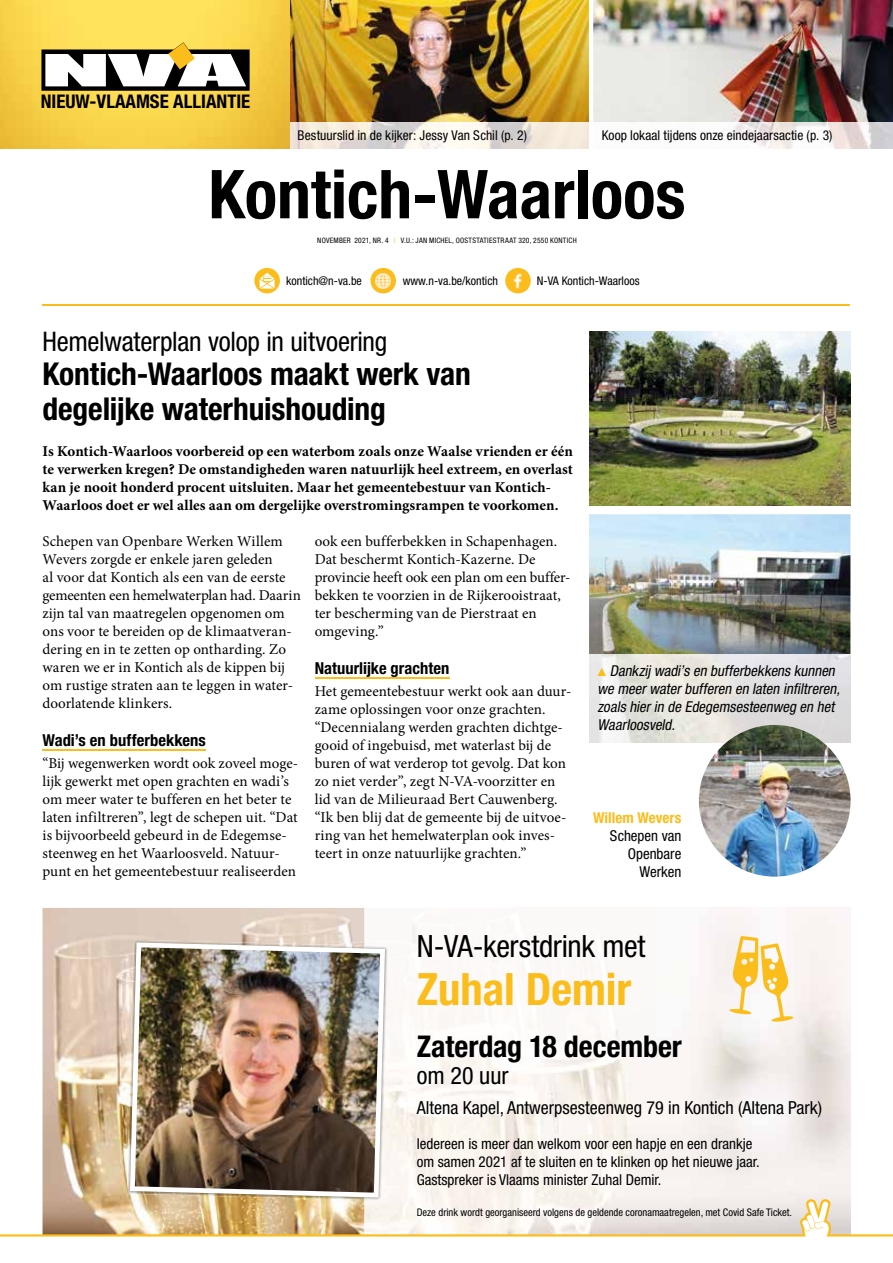
<style>
.page{position:relative;width:893px;height:1263px;background:#fff}
.page>*{position:absolute;margin:0;border:0;box-sizing:border-box;transform-origin:0 0}
.t1{font:700 condensed 67.5px "Helvetica Neue LT Std";color:#000}
.t2{font:700 condensed 44.7px "Helvetica Neue LT Std";color:#fbbd1b}
.t3{font:700 condensed 31.5px/34.5px "Helvetica Neue LT Std";letter-spacing:-.005em;color:#000}
.t4{font:condensed 30.75px "Helvetica Neue LT Std";letter-spacing:-.015em;color:#000}
.t5{font:700 condensed 30px "Helvetica Neue LT Std";color:#000}
.t6{font:condensed 27px "Helvetica Neue LT Std";letter-spacing:-.01em;color:#000}
.t7{font:condensed 24px "Helvetica Neue LT Std";color:#000}
.t8{font:700 condensed 18.9px "Helvetica Neue LT Std";color:#000}
.t9{font:condensed 18px "Helvetica Neue LT Std";color:#000}
.t10{font:700 condensed 16.5px "Helvetica Neue LT Std";color:#000}
.t11{font:15px/18px "Minion Pro";color:#000}
.t12{font:700 15px/18px "Minion Pro";color:#000}
.t13{font:condensed 15px/18px "Helvetica Neue LT Std";color:#000;text-align:right}
.t14{font:italic condensed 15px/18px "Helvetica Neue LT Std";color:#000}
.t15{font:700 condensed 15px "Helvetica Neue LT Std";letter-spacing:.005em;color:#fbbd1b}
.t16{font:condensed 13.5px "Helvetica Neue LT Std";letter-spacing:.005em;color:#000}
.t17{font:condensed 12px "Helvetica Neue LT Std";color:#000}
.t18{font:condensed 10.5px "Helvetica Neue LT Std";color:#000}
.t19{font:condensed 7.5px "Helvetica Neue LT Std";letter-spacing:.035em;color:#000}
.s1{font-weight:300;color:#fbbd1b}
</style>
<div class="page">
<img style="left:43px;top:908px;width:321px;height:291px">
<img style="left:388px;top:1048px;width:414px;height:140px">
<hr style="left:43px;top:305px;width:807px;height:1px;background:#fbbd1b">
<hr style="left:43px;top:750px;width:163px;height:1px;background:#fbbd1b">
<hr style="left:315px;top:678px;width:134px;height:1px;background:#fbbd1b">
<img style="left:289px;top:0;width:300px;height:122px">
<img style="left:593px;top:0;width:300px;height:122px">
<img style="left:289px;top:122px;width:300px;height:27px">
<img style="left:732px;top:122px;width:161px;height:27px">
<img style="left:127px;top:1096px;width:3px;height:101px">
<img style="left:364px;top:946px;width:24px;height:253px">
<img style="left:130px;top:942px;width:255px;height:255px">
<svg style="left:729px;top:936px;width:65px;height:85px"></svg>
<img style="left:589px;top:514px;width:261px;height:141px">
<img style="left:589px;top:331px;width:261px;height:175px">
<img style="left:589px;top:655px;width:261px;height:87px">
<svg style="left:598px;top:668px;width:8px;height:8px"></svg>
<img style="left:699px;top:725px;width:152px;height:152px;border-radius:76px">
<div style="left:254px;top:268px;width:26px;height:25px;background:#fbbd1b;border-radius:50%"></div>
<svg style="left:260px;top:273px;width:15px;height:16px"></svg>
<div style="left:505px;top:268px;width:26px;height:25px;background:#fbbd1b;border-radius:50%"></div>
<img style="left:509px;top:271px;width:18px;height:18px">
<div style="left:370px;top:268px;width:26px;height:25px;background:#fbbd1b;border-radius:50%"></div>
<img style="left:374px;top:271px;width:19px;height:19px">
<svg style="left:0;top:0;width:289px;height:149px"></svg>
<svg style="left:41px;top:42px;width:209px;height:49px"></svg>
<svg style="left:0;top:1199px;width:893px;height:37px"></svg>
<p class="t8" style="left:41px;top:90px;width:211px">NIEUW-VLAAMSE ALLIANTIE</p>
<p class="t16" style="left:298px;top:128px;width:231px">Bestuurslid in de kijker: Jessy Van Schil (p. 2)</p>
<p class="t16" style="left:602px;top:128px;width:232px">Koop lokaal tijdens onze eindejaarsactie (p. 3)</p>
<h1 class="t1" style="left:208px;top:153px;width:479px">Kontich-Waarloos</h1>
<p class="t19" style="left:317px;top:236px;width:261px">NOVEMBER 2021, NR. 4 <span class="s1">I</span> V.U.: JAN MICHEL, OOSTSTATIESTRAAT 320, 2550 KONTICH</p>
<p class="t17" style="left:286px;top:274px;width:77px">kontich@n-va.be</p>
<p class="t17" style="left:403px;top:274px;width:97px">www.n-va.be/kontich</p>
<p class="t17" style="left:537px;top:274px;width:104px">N-VA Kontich-Waarloos</p>
<h3 class="t6" style="left:43px;top:326px;width:346px">Hemelwaterplan volop in uitvoering</h3>
<h3 class="t3" style="left:43px;top:357px;width:430px">Kontich-Waarloos maakt werk van degelijke waterhuishouding</h3>
<p class="t12" style="left:43px;top:442px;width:532px">Is Kontich-Waarloos voorbereid op een waterbom zoals onze Waalse vrienden er één te verwerken kregen? De omstandigheden waren natuurlijk heel extreem, en overlast kan je nooit honderd procent uitsluiten. Maar het gemeentebestuur van Kontich-Waarloos doet er wel alles aan om dergelijke overstromingsrampen te voorkomen.</p>
<p class="t11" style="left:43px;top:532px;width:260px">Schepen van Openbare Werken Willem Wevers zorgde er enkele jaren geleden<br>al voor dat Kontich als een van de eerste gemeenten een hemelwaterplan had. Daarin zijn tal van maatregelen opgenomen om ons voor te bereiden op de klimaatveran&shy;dering en in te zetten op ontharding. Zo waren we er in Kontich als de kippen bij om rustige straten aan te leggen in water&shy;doorlatende klinkers.</p>
<p class="t10" style="left:43px;top:730px;width:165px">Wadi’s en bufferbekkens</p>
<p class="t11" style="left:43px;top:754px;width:257px">“Bij wegenwerken wordt ook zoveel moge&shy;lijk gewerkt met open grachten en wadi’s om meer water te bufferen en het beter te laten infiltreren”, legt de schepen uit. “Dat is bijvoorbeeld gebeurd in de Edegemse&shy;steenweg en het Waarloosveld. Natuur&shy;punt en het gemeentebestuur realiseerden</p>
<p class="t11" style="left:315px;top:532px;width:257px">ook een bufferbekken in Schapenhagen.<br>Dat beschermt Kontich-Kazerne. De provincie heeft ook een plan om een buffer&shy;bekken te voorzien in de Rijkerooistraat, ter bescherming van de Pierstraat en omgeving.”</p>
<p class="t10" style="left:315px;top:658px;width:136px">Natuurlijke grachten</p>
<p class="t11" style="left:315px;top:682px;width:258px">Het gemeentebestuur werkt ook aan duur&shy;zame oplossingen voor onze grachten. “Decennialang werden grachten dichtge&shy;gooid of ingebuisd, met waterlast bij de buren of wat verderop tot gevolg. Dat kon zo niet verder”, zegt N-VA-voorzitter en lid van de Milieuraad Bert Cauwenberg. “Ik ben blij dat de gemeente bij de uitvoe&shy;ring van het hemelwaterplan ook inves&shy;teert in onze natuurlijke grachten.”</p>
<p class="t14" style="left:598px;top:662px;width:247px;text-indent:12px">Dankzij wadi’s en bufferbekkens kunnen we meerwaterbufferen en laten infiltreren, zoals hierin de Edegemsesteenweg en het Waarloosveld.</p>
<p class="t15" style="left:593px;top:808px;width:90px">Willem Wevers</p>
<p class="t13" style="left:610px;top:826px;width:73px">Schepen van<br>Openbare<br>Werken</p>
<h3 class="t4" style="left:417px;top:928px;width:230px">N-VA-kerstdrink met</h3>
<h2 class="t2" style="left:417px;top:962px;width:216px">Zuhal Demir</h2>
<h3 class="t5" style="left:417px;top:1028px;width:267px">Zaterdag 18 december</h3>
<h3 class="t7" style="left:417px;top:1061px;width:93px">om 20 uur</h3>
<p class="t9" style="left:417px;top:1097px;width:407px">Altena Kapel, Antwerpsesteenweg 79 in Kontich (Altena Park)</p>
<p class="t13" style="left:417px;top:1134px;width:344px;text-align:left">Iedereen is meer dan welkom voor een hapje en een drankje om samen 2021 af te sluiten en te klinken op het nieuwe jaar.<br>Gastspreker is Vlaams minister Zuhal Demir.</p>
<p class="t18" style="left:417px;top:1206px;width:377px">Deze drink wordt georganiseerd volgens de geldende coronamaatregelen, met Covid Safe Ticket.</p>
</div>
